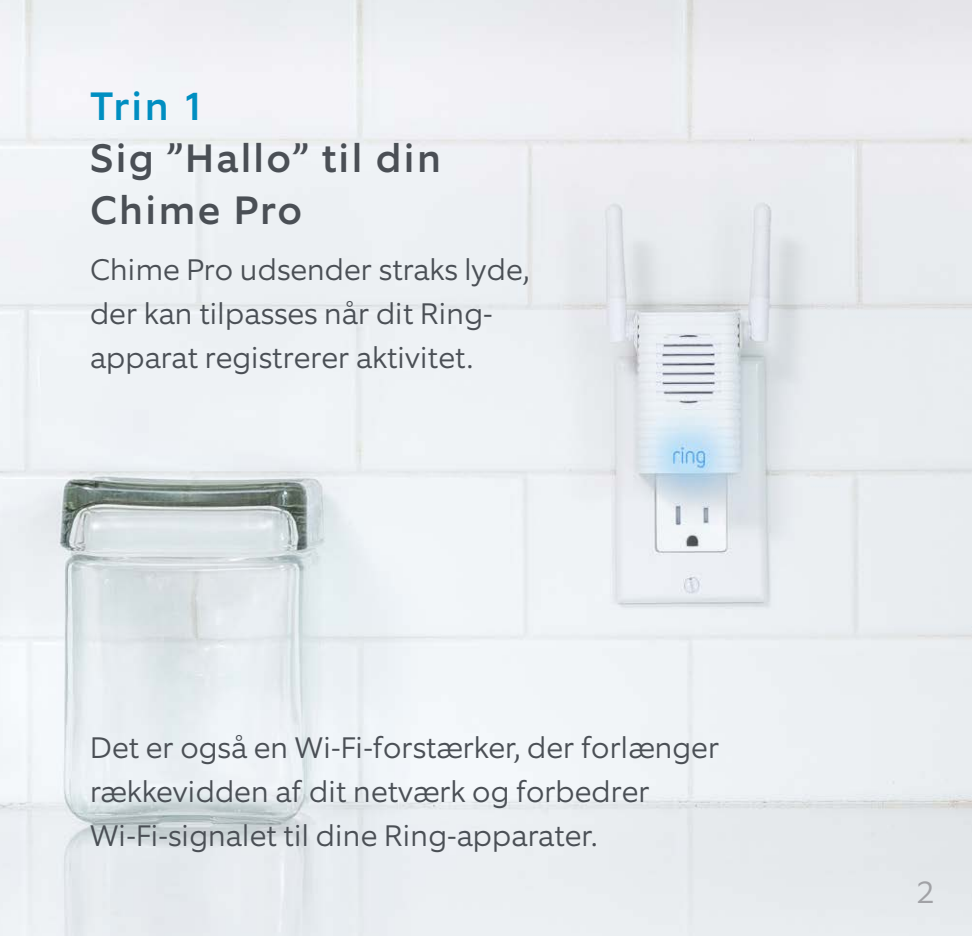
<style>
.page{position:relative;width:972px;height:936px;background:#fff}
.page>*{position:absolute;margin:0;border:0;box-sizing:border-box;transform-origin:0 0}
.Subhead{font:500 40px/52px "Equip";letter-spacing:.06em;color:#4a4f55}
.Step{font:500 40px "Equip";color:#008ec1}
.Page_Number{font:300 32px "Equip";color:#a1a2a6}
.Body_Copy{font:300 30px/44px "Equip";color:#4a4f55}
</style>
<div class="page">
<img style="left:0;top:0;width:972px;height:936px">
<p class="Step" style="left:90px;top:81px;width:117px">Trin 1</p>
<p class="Subhead" style="left:90px;top:132px;width:353px">Sig ”Hallo” til din<br>Chime Pro</p>
<p class="Body_Copy" style="left:90px;top:247px;width:441px">Chime Pro udsender straks lyde, der kan tilpasses når dit Ring&shy;apparat registrerer aktivitet.</p>
<p class="Body_Copy" style="left:90px;top:726px;width:631px">Det er også en Wi-Fi-forstærker, der forlænger rækkevidden af dit netværk og forbedrer<br>Wi-Fi-signalet til dine Ring-apparater.</p>
<p class="Page_Number" style="left:916px;top:871px;width:20px">2</p>
</div>
